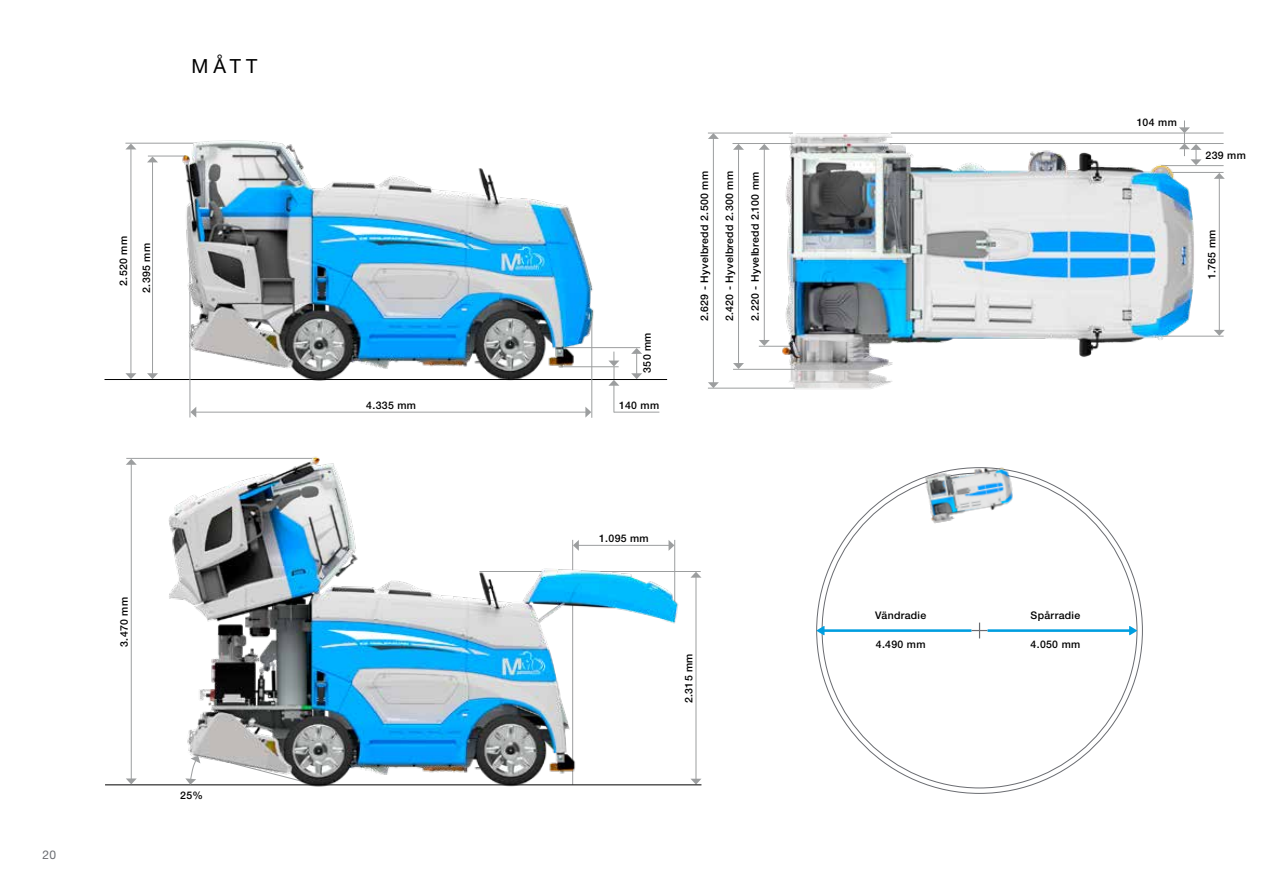
<style>
.page{position:relative;width:1263px;height:893px;background:#fff}
.page>*{position:absolute;margin:0;border:0;box-sizing:border-box;transform-origin:0 0}
.t1{font:19.5px "Helvetica Neue LT Std";color:#000}
.t2{font:12px "Helvetica Neue LT Std";color:#6a6c71}
.t3{font:500 10.5px "Helvetica Neue LT Std";letter-spacing:.03em;color:#000}
</style>
<div class="page">
<svg style="left:817px;top:623px;width:320px;height:15px"></svg>
<hr style="left:125px;top:143px;width:68px;height:1px;background:#9c9e9f">
<hr style="left:148px;top:156px;width:38px;height:1px;background:#9c9e9f">
<hr style="left:559px;top:366px;width:60px;height:1px;background:#9c9e9f">
<hr style="left:561px;top:347px;width:79px;height:1px;background:#9c9e9f">
<hr style="left:105px;top:379px;width:562px;height:1px;background:#000">
<hr style="left:131px;top:149px;width:1px;height:225px;background:#9c9e9f">
<svg style="left:125px;top:373px;width:11px;height:6px"></svg>
<svg style="left:126px;top:144px;width:10px;height:5px"></svg>
<hr style="left:152px;top:162px;width:1px;height:212px;background:#9c9e9f">
<svg style="left:147px;top:373px;width:11px;height:6px"></svg>
<svg style="left:147px;top:157px;width:11px;height:5px"></svg>
<svg style="left:631px;top:348px;width:11px;height:31px"></svg>
<hr style="left:190px;top:256px;width:1px;height:161px;background:#9c9e9f">
<hr style="left:591px;top:312px;width:1px;height:106px;background:#9c9e9f">
<hr style="left:195px;top:412px;width:391px;height:1px;background:#9c9e9f">
<svg style="left:585px;top:407px;width:6px;height:11px"></svg>
<svg style="left:190px;top:407px;width:6px;height:11px"></svg>
<hr style="left:614px;top:412px;width:45px;height:1px;background:#9c9e9f">
<svg style="left:608px;top:352px;width:11px;height:60px"></svg>
<img style="left:181px;top:140px;width:422px;height:243px">
<hr style="left:479px;top:571px;width:222px;height:1px;background:#9c9e9f">
<hr style="left:126px;top:458px;width:191px;height:1px;background:#9c9e9f">
<hr style="left:696px;top:577px;width:1px;height:202px;background:#9c9e9f">
<svg style="left:690px;top:572px;width:11px;height:6px"></svg>
<svg style="left:691px;top:779px;width:10px;height:5px"></svg>
<img style="left:141px;top:456px;width:545px;height:331px">
<hr style="left:105px;top:784px;width:596px;height:1px;background:#000">
<svg style="left:185px;top:753px;width:132px;height:33px"></svg>
<hr style="left:131px;top:464px;width:1px;height:315px;background:#9c9e9f">
<svg style="left:126px;top:778px;width:11px;height:6px"></svg>
<svg style="left:126px;top:459px;width:11px;height:6px"></svg>
<img style="left:921px;top:467px;width:98px;height:57px">
<img style="left:765px;top:368px;width:119px;height:21px">
<hr style="left:732px;top:143px;width:491px;height:1px;background:#9c9e9f">
<hr style="left:708px;top:133px;width:85px;height:1px;background:#9c9e9f">
<hr style="left:891px;top:133px;width:332px;height:1px;background:#9c9e9f">
<hr style="left:1131px;top:336px;width:92px;height:1px;background:#9c9e9f">
<hr style="left:733px;top:369px;width:124px;height:1px;background:#9c9e9f">
<hr style="left:708px;top:388px;width:87px;height:1px;background:#9c9e9f">
<hr style="left:759px;top:346px;width:98px;height:1px;background:#9c9e9f">
<hr style="left:1164px;top:172px;width:59px;height:1px;background:#9c9e9f">
<hr style="left:1161px;top:165px;width:62px;height:1px;background:#9c9e9f">
<hr style="left:738px;top:149px;width:1px;height:215px;background:#9c9e9f">
<svg style="left:733px;top:363px;width:11px;height:6px"></svg>
<svg style="left:733px;top:144px;width:11px;height:6px"></svg>
<hr style="left:713px;top:138px;width:1px;height:245px;background:#9c9e9f">
<svg style="left:708px;top:382px;width:11px;height:6px"></svg>
<svg style="left:708px;top:133px;width:11px;height:6px"></svg>
<hr style="left:764px;top:149px;width:1px;height:192px;background:#9c9e9f">
<svg style="left:759px;top:340px;width:9px;height:6px"></svg>
<svg style="left:759px;top:144px;width:9px;height:6px"></svg>
<hr style="left:1219px;top:178px;width:1px;height:153px;background:#9c9e9f">
<svg style="left:1214px;top:330px;width:11px;height:6px"></svg>
<svg style="left:1214px;top:173px;width:11px;height:6px"></svg>
<img style="left:768px;top:126px;width:439px;height:258px">
<h1 class="t1" style="left:191px;top:54px;width:68px">MÅTT</h1>
<p class="t3" style="left:117px;top:286px;width:51px;rotate:-90deg">2.520 mm</p>
<p class="t3" style="left:140px;top:293px;width:51px;rotate:-90deg">2.395 mm</p>
<p class="t2" style="left:43px;top:847px;width:15px">20</p>
<p class="t3" style="left:118px;top:647px;width:51px;rotate:-90deg">3.470 mm</p>
<p class="t3" style="left:180px;top:788px;width:24px">25%</p>
<p class="t3" style="left:366px;top:399px;width:51px">4.335 mm</p>
<p class="t3" style="left:641px;top:373px;width:42px;rotate:-90deg">350 mm</p>
<p class="t3" style="left:619px;top:398px;width:41px">140 mm</p>
<p class="t3" style="left:698px;top:321px;width:152px;rotate:-90deg">2.629 - Hyvelbredd 2.500 mm</p>
<p class="t3" style="left:723px;top:321px;width:152px;rotate:-90deg">2.420 - Hyvelbredd 2.300 mm</p>
<p class="t3" style="left:749px;top:321px;width:150px;rotate:-90deg">2.220 - Hyvelbredd 2.100 mm</p>
<p class="t3" style="left:599px;top:532px;width:51px">1.095 mm</p>
<p class="t3" style="left:682px;top:703px;width:51px;rotate:-90deg">2.315 mm</p>
<p class="t3" style="left:1137px;top:116px;width:42px">104 mm</p>
<p class="t3" style="left:1205px;top:149px;width:42px">239 mm</p>
<p class="t3" style="left:1205px;top:279px;width:51px;rotate:-90deg">1.765 mm</p>
<p class="t3" style="left:875px;top:609px;width:53px">Vändradie</p>
<p class="t3" style="left:876px;top:638px;width:51px">4.490 mm</p>
<p class="t3" style="left:1031px;top:609px;width:51px">Spårradie</p>
<p class="t3" style="left:1030px;top:638px;width:51px">4.050 mm</p>
</div>
